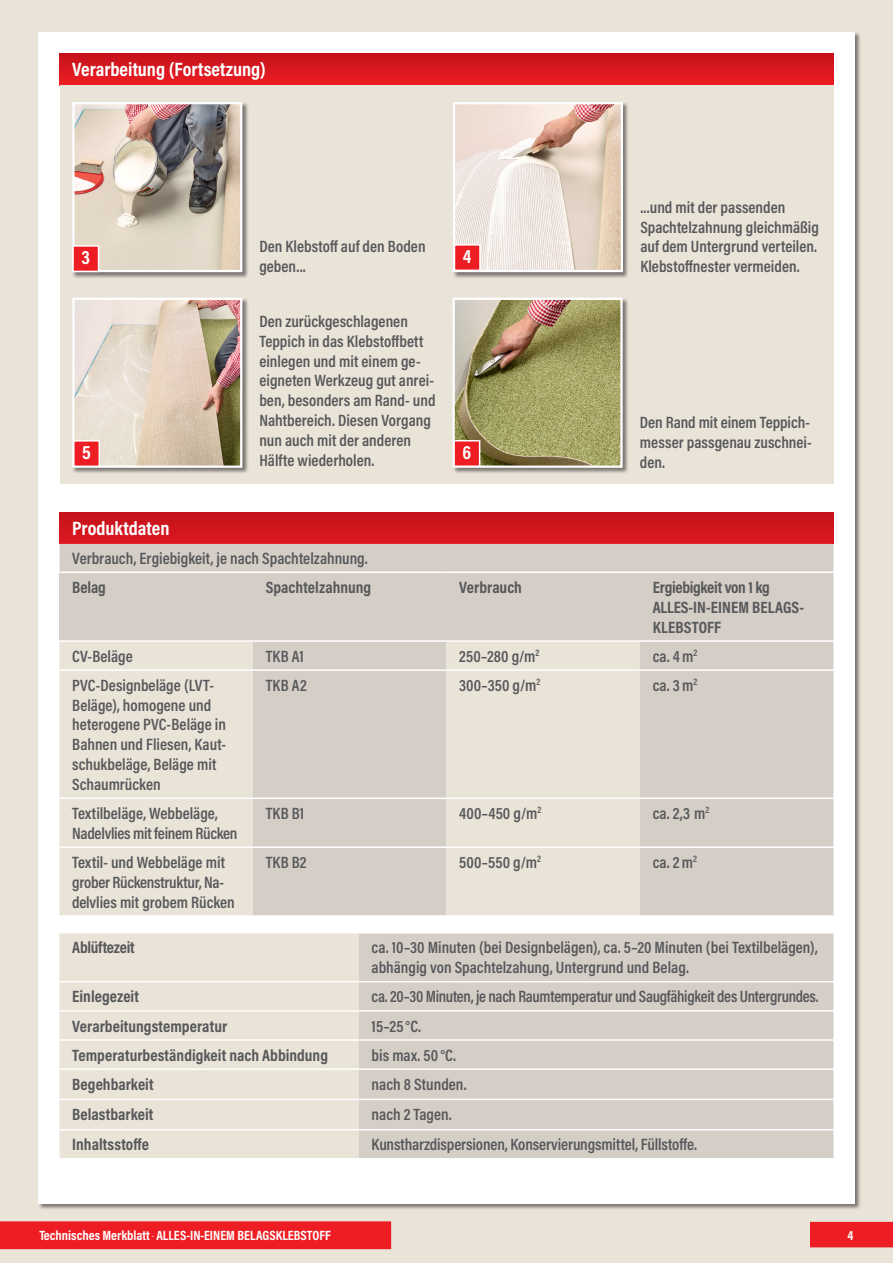
<style>
.page{position:relative;width:893px;height:1263px;background:#e9e3d8}
.page>*{position:absolute;margin:0;border:0;box-sizing:border-box;transform-origin:0 0}
.t1{font:700 19.5px "Acumin Pro Cond";color:#fff}
.t2{font:600 16.5px/19.8px "Acumin Pro Cond";color:#57585a}
.t3{font:700 16.5px/19.8px "Acumin Pro Cond";color:#57585a}
.t4{font:600 16.5px "Acumin Pro Cond";letter-spacing:-.02em;color:#57585a}
.t5{font:700 13.5px "Acumin Pro Cond";color:#fff}
</style>
<div class="page">
<div style="left:38px;top:32px;width:817px;height:1171px;background:#fff"></div>
<div style="left:810px;top:1222px;width:83px;height:25px;background:#ee1d23"></div>
<div style="left:0;top:1221px;width:391px;height:28px;background:#ee1d23"></div>
<div style="left:60px;top:53px;width:773px;height:32px;background:linear-gradient(to bottom,#c4121b,#eb1c23)"></div>
<div style="left:60px;top:85px;width:773px;height:398px;background:#e9e3d8"></div>
<div style="left:452px;top:297px;width:177px;height:177px;background:#231f20;opacity:.55"></div>
<img style="left:456px;top:301px;width:164px;height:164px">
<div style="left:453px;top:298px;width:170px;height:170px;border:2px solid #fff"></div>
<div style="left:454px;top:441px;width:26px;height:25px;background:#ee1d23"></div>
<div style="left:453px;top:440px;width:27px;height:27px;border:2px solid #fff"></div>
<div style="left:72px;top:297px;width:177px;height:177px;background:#231f20;opacity:.55"></div>
<img style="left:75px;top:301px;width:164px;height:164px">
<div style="left:72px;top:298px;width:170px;height:170px;border:2px solid #fff"></div>
<div style="left:74px;top:441px;width:25px;height:25px;background:#ee1d23"></div>
<div style="left:73px;top:440px;width:27px;height:27px;border:2px solid #fff"></div>
<div style="left:453px;top:102px;width:176px;height:176px;background:#231f20;opacity:.55"></div>
<img style="left:456px;top:105px;width:164px;height:164px">
<div style="left:453px;top:102px;width:170px;height:170px;border:2px solid #fff"></div>
<div style="left:454px;top:245px;width:26px;height:25px;background:#ee1d23"></div>
<div style="left:454px;top:244px;width:27px;height:27px;border:2px solid #fff"></div>
<div style="left:72px;top:102px;width:177px;height:176px;background:#231f20;opacity:.55"></div>
<img style="left:75px;top:105px;width:164px;height:164px">
<div style="left:72px;top:102px;width:170px;height:170px;border:2px solid #fff"></div>
<div style="left:73px;top:246px;width:26px;height:25px;background:#ee1d23"></div>
<div style="left:72px;top:245px;width:27px;height:27px;border:2px solid #fff"></div>
<div style="left:60px;top:512px;width:773px;height:32px;background:#cf151d"></div>
<div style="left:60px;top:544px;width:773px;height:371px;background:#d5cec7"></div>
<div style="left:60px;top:572px;width:193px;height:69px;background:#d5cec7"></div>
<div style="left:60px;top:642px;width:193px;height:273px;background:#e9e3d8"></div>
<div style="left:446px;top:642px;width:194px;height:273px;background:#e9e3d8"></div>
<hr style="left:60px;top:571px;width:193px;height:2px;background:#fff">
<hr style="left:253px;top:571px;width:193px;height:2px;background:#fff">
<hr style="left:446px;top:571px;width:194px;height:2px;background:#fff">
<hr style="left:640px;top:571px;width:193px;height:2px;background:#fff">
<hr style="left:60px;top:640px;width:193px;height:2px;background:#fff">
<hr style="left:253px;top:640px;width:193px;height:2px;background:#fff">
<hr style="left:446px;top:640px;width:194px;height:2px;background:#fff">
<hr style="left:640px;top:640px;width:193px;height:2px;background:#fff">
<hr style="left:60px;top:669px;width:193px;height:2px;background:#fff">
<hr style="left:253px;top:669px;width:193px;height:2px;background:#fff">
<hr style="left:446px;top:669px;width:194px;height:2px;background:#fff">
<hr style="left:640px;top:669px;width:193px;height:2px;background:#fff">
<hr style="left:60px;top:797px;width:193px;height:2px;background:#fff">
<hr style="left:253px;top:797px;width:193px;height:2px;background:#fff">
<hr style="left:446px;top:797px;width:194px;height:2px;background:#fff">
<hr style="left:640px;top:797px;width:193px;height:2px;background:#fff">
<hr style="left:60px;top:846px;width:193px;height:2px;background:#fff">
<hr style="left:253px;top:846px;width:193px;height:2px;background:#fff">
<hr style="left:446px;top:846px;width:194px;height:2px;background:#fff">
<hr style="left:640px;top:846px;width:193px;height:2px;background:#fff">
<div style="left:60px;top:933px;width:299px;height:225px;background:#e9e3d8"></div>
<div style="left:359px;top:933px;width:474px;height:225px;background:#d5cec7"></div>
<hr style="left:60px;top:981px;width:299px;height:1px;background:#fff">
<hr style="left:359px;top:981px;width:474px;height:1px;background:#fff">
<hr style="left:60px;top:1010px;width:299px;height:1px;background:#fff">
<hr style="left:359px;top:1010px;width:474px;height:1px;background:#fff">
<hr style="left:60px;top:1039px;width:299px;height:2px;background:#fff">
<hr style="left:359px;top:1039px;width:474px;height:2px;background:#fff">
<hr style="left:60px;top:1068px;width:299px;height:2px;background:#fff">
<hr style="left:359px;top:1068px;width:474px;height:2px;background:#fff">
<hr style="left:60px;top:1099px;width:299px;height:1px;background:#fff">
<hr style="left:359px;top:1099px;width:474px;height:1px;background:#fff">
<hr style="left:60px;top:1129px;width:299px;height:1px;background:#fff">
<hr style="left:359px;top:1129px;width:474px;height:1px;background:#fff">
<p class="t1" style="left:72px;top:57px;width:195px">Verarbeitung (Fortsetzung)</p>
<p class="t2" style="left:259px;top:236px;width:168px">Den Klebstoff auf den Boden geben...</p>
<p class="t1" style="left:82px;top:245px;width:10px">3</p>
<p class="t1" style="left:463px;top:244px;width:10px">4</p>
<p class="t2" style="left:259px;top:311px;width:178px">Den zurückgeschlagenen<br>Teppich in das Klebstoffbett einlegen und mit einem ge&shy;eigneten Werkzeug gut anrei&shy;ben, besonders am Rand- und<br>Nahtbereich. Diesen Vorgang nun auch mit der anderen<br>Hälfte wiederholen.</p>
<p class="t1" style="left:82px;top:440px;width:10px">5</p>
<p class="t1" style="left:462px;top:440px;width:10px">6</p>
<p class="t2" style="left:640px;top:197px;width:180px">...und mit der passenden<br>Spachtelzahnung gleichmäßig auf dem Untergrund verteilen.<br>Klebstoffnester vermeiden.</p>
<p class="t2" style="left:640px;top:412px;width:173px;text-align:justify">Den Rand mit einem Teppich&shy;messer passgenau zuschnei&shy;den.</p>
<p class="t1" style="left:72px;top:515px;width:99px">Produktdaten</p>
<p class="t2" style="left:72px;top:548px;width:297px">Verbrauch, Ergiebigkeit, je nach Spachtelzahnung.</p>
<p class="t3" style="left:72px;top:577px;width:35px">Belag</p>
<p class="t3" style="left:266px;top:577px;width:107px">Spachtelzahnung</p>
<p class="t3" style="left:459px;top:577px;width:64px">Verbrauch</p>
<p class="t3" style="left:653px;top:577px;width:153px">Ergiebigkeit von 1 kg<br>ALLES-IN-EINEM BELAGS-<br>KLEBSTOFF</p>
<p class="t2" style="left:72px;top:646px;width:62px">CV-Beläge</p>
<p class="t2" style="left:266px;top:646px;width:40px">TKB A1</p>
<p class="t2" style="left:459px;top:646px;width:82px">250–280 g/m<sup>2</sup></p>
<p class="t2" style="left:653px;top:646px;width:46px">ca. 4m<sup>2</sup></p>
<p class="t2" style="left:72px;top:675px;width:155px">PVC-Designbeläge (LVT-<br>Beläge), homogene und heterogene PVC-Beläge in<br>Bahnen und Fliesen, Kaut&shy;schukbeläge, Beläge mit<br>Schaumrücken</p>
<p class="t2" style="left:266px;top:675px;width:42px">TKB A2</p>
<p class="t2" style="left:459px;top:675px;width:83px">300–350 g/m<sup>2</sup></p>
<p class="t2" style="left:653px;top:675px;width:46px">ca. 3m<sup>2</sup></p>
<p class="t2" style="left:72px;top:803px;width:167px">Textilbeläge, Webbeläge,<br>Nadelvlies mit feinem Rücken</p>
<p class="t2" style="left:266px;top:803px;width:40px">TKB B1</p>
<p class="t2" style="left:459px;top:803px;width:83px">400–450 g/m<sup>2</sup></p>
<p class="t2" style="left:653px;top:803px;width:58px">ca. 2,3 m<sup>2</sup></p>
<p class="t2" style="left:72px;top:852px;width:164px">Textil- und Webbeläge mit grober Rückenstruktur, Na&shy;delvlies mit grobem Rücken</p>
<p class="t2" style="left:266px;top:852px;width:42px">TKB B2</p>
<p class="t2" style="left:459px;top:852px;width:83px">500–550 g/m<sup>2</sup></p>
<p class="t2" style="left:653px;top:852px;width:46px">ca. 2m<sup>2</sup></p>
<p class="t3" style="left:72px;top:937px;width:64px">Ablüftezeit</p>
<p class="t2" style="left:372px;top:937px;width:448px">ca. 10–30 Minuten (bei Designbelägen), ca. 5–20 Minuten (bei Textilbelägen), abhängig von Spachtelzahung, Untergrund und Belag.</p>
<p class="t3" style="left:72px;top:986px;width:68px">Einlegezeit</p>
<p class="t4" style="left:372px;top:986px;width:449px">ca. 20–30 Minuten, je nach Raumtemperatur und Saugfähigkeit des Untergrundes.</p>
<p class="t3" style="left:72px;top:1015px;width:156px">Verarbeitungstemperatur</p>
<p class="t2" style="left:372px;top:1015px;width:51px">15–25 °C.</p>
<p class="t3" style="left:72px;top:1044px;width:257px">Temperaturbeständigkeit nach Abbindung</p>
<p class="t2" style="left:372px;top:1045px;width:86px">bis max. 50 °C.</p>
<p class="t3" style="left:72px;top:1074px;width:83px">Begehbarkeit</p>
<p class="t2" style="left:372px;top:1074px;width:96px">nach 8 Stunden.</p>
<p class="t3" style="left:72px;top:1104px;width:83px">Belastbarkeit</p>
<p class="t2" style="left:372px;top:1104px;width:82px">nach 2 Tagen.</p>
<p class="t3" style="left:72px;top:1134px;width:78px">Inhaltsstoffe</p>
<p class="t2" style="left:372px;top:1134px;width:327px">Kunstharzdispersionen, Konservierungsmittel, Füllstoffe.</p>
<p class="t5" style="left:39px;top:1227px;width:293px">Technisches Merkblatt <sup>•</sup> ALLES-IN-EINEM BELAGSKLEBSTOFF</p>
<p class="t5" style="left:847px;top:1226px;width:7px">4</p>
</div>
